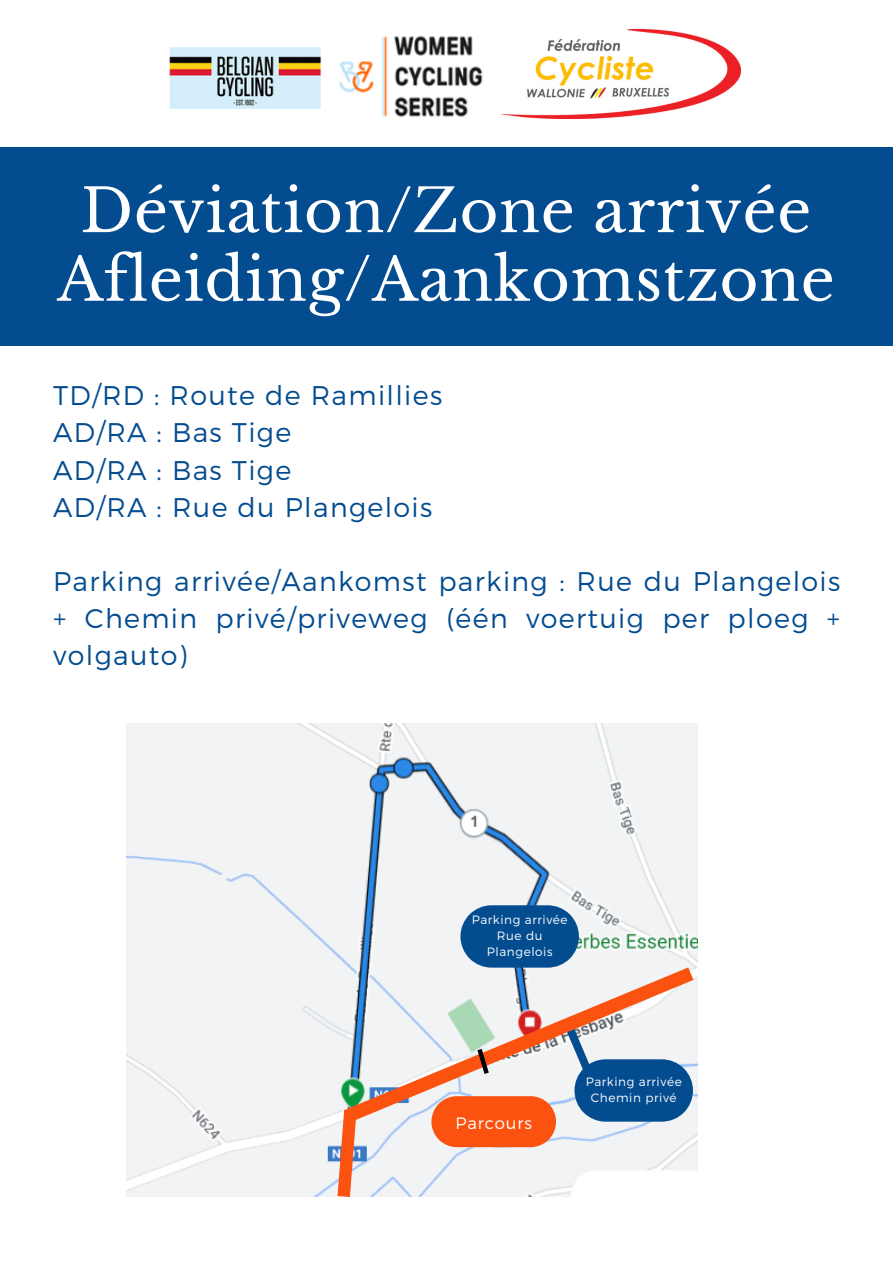
<style>
.page{position:relative;width:893px;height:1264px;background:#fff}
.page>*{position:absolute;margin:0;border:0;box-sizing:border-box;transform-origin:0 0}
.t1{font:59.55px "Libre Baskerville";letter-spacing:.01em;color:#fff}
.t2{font:300 27px/37px "Montserrat";letter-spacing:.05em;color:#044c90;text-align:justify}
.t3{font:300 16.5px "Montserrat";letter-spacing:.05em;color:#fff}
.t4{font:300 12px/15.8px "Montserrat";letter-spacing:.05em;color:#fff;text-align:center}
</style>
<div class="page">
<img style="left:170px;top:47px;width:151px;height:62px">
<img style="left:500px;top:30px;width:240px;height:89px">
<img style="left:339px;top:35px;width:144px;height:83px">
<div style="left:0;top:147px;width:892px;height:199px;background:#044c90"></div>
<img style="left:126px;top:723px;width:571px;height:473px">
<svg style="left:460px;top:905px;width:119px;height:51px;background:#195b99"></svg>
<svg style="left:330px;top:1096px;width:33px;height:101px"></svg>
<div style="left:570px;top:1170px;width:248px;height:52px;background:#fff;border-radius:26px"></div>
<svg style="left:331px;top:956px;width:367px;height:177px"></svg>
<svg style="left:431px;top:1020px;width:262px;height:127px"></svg>
<p class="t1" style="left:81px;top:174px;width:732px">Déviation/Zone arrivée</p>
<p class="t1" style="left:57px;top:243px;width:779px">Afleiding/Aankomstzone</p>
<p class="t2" style="left:53px;top:376px;width:390px">TD/RD : Route de Ramillies</p>
<p class="t2" style="left:53px;top:413px;width:240px">AD/RA : Bas Tige</p>
<p class="t2" style="left:53px;top:450px;width:240px">AD/RA : Bas Tige</p>
<p class="t2" style="left:53px;top:487px;width:381px">AD/RA : Rue du Plangelois</p>
<p class="t2" style="left:53px;top:561px;width:788px">Parking arrivée/Aankomst parking : Rue du Plangelois + Chemin privé/priveweg (één voertuig per ploeg + volgauto)</p>
<p class="t4" style="left:471px;top:911px;width:97px">Parking arrivée</p>
<p class="t4" style="left:487px;top:927px;width:67px">Rue du<br>Plangelois</p>
<p class="t3" style="left:455px;top:1112px;width:78px">Parcours</p>
<p class="t4" style="left:585px;top:1073px;width:97px">Parking arrivée</p>
<p class="t4" style="left:590px;top:1089px;width:87px">Chemin privé</p>
</div>
